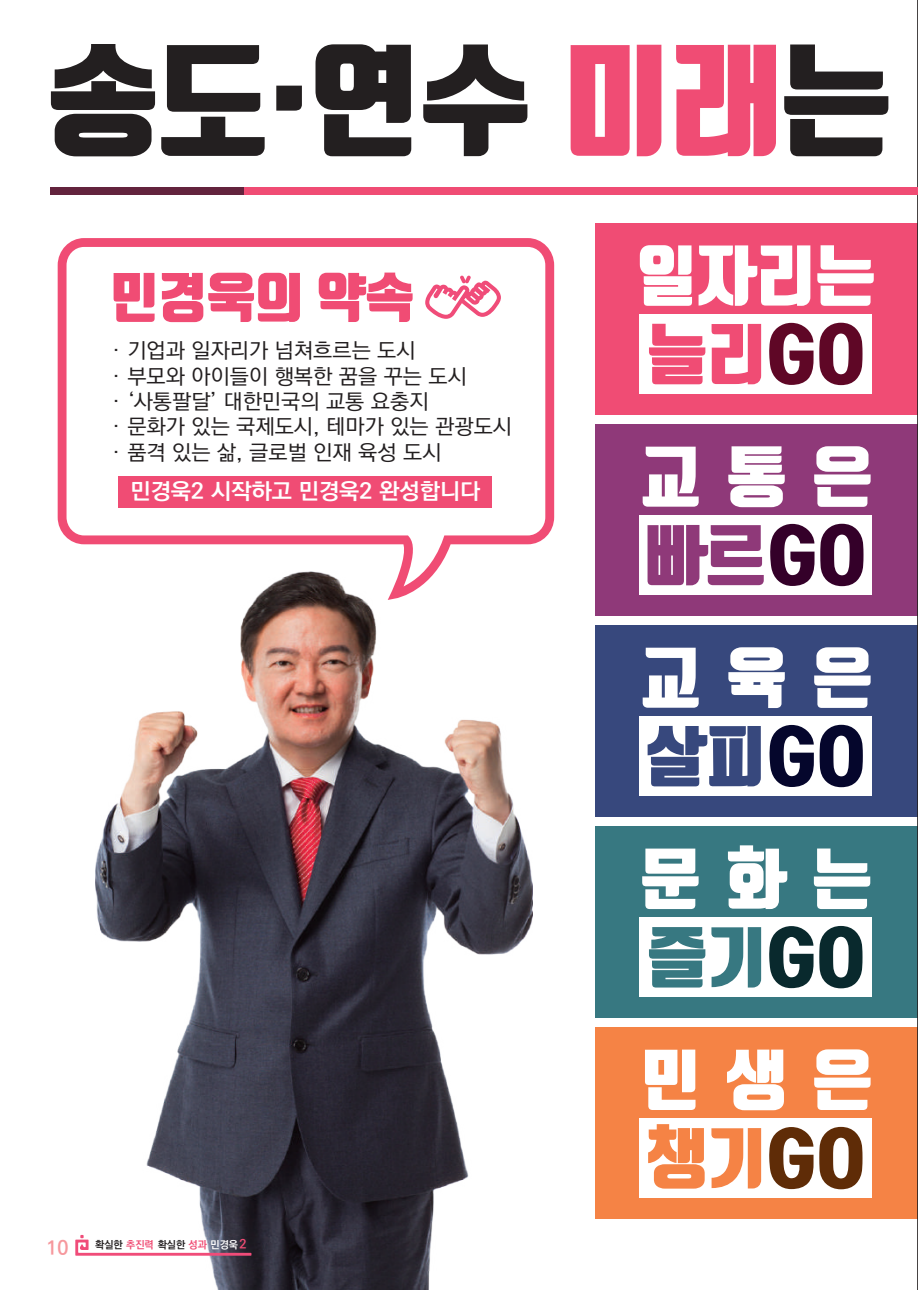
<style>
.page{position:relative;width:918px;height:1290px;background:#fff}
.page>*{position:absolute;margin:0;border:0;box-sizing:border-box;transform-origin:0 0}
.t1{font:900 121.27px "Tmon Monsori";color:#231f20}
.t2{font:900 65.8px/78.4px "Tmon Monsori";letter-spacing:.2em;color:#fff}
.t3{font:900 53.38px "Tmon Monsori";color:#f04c74}
.t4{font:700 22.05px "Ko Pub Dotum";color:#fff;scale:1.05 1}
.t5{font:500 21px/25.4px "Ko Pub Dotum";color:#231f20;scale:1.05 1}
.t6{font:700 19.25px "Ko Pub Dotum";color:#f6989d}
.t7{font:700 10.5px "Ko Pub Dotum";color:#231f20}
.s1{color:#f04c74}
.s2{color:#fff}
.s3{font-size:12.6px;color:#f04c74}
.s4{font-size:69.65px;color:#5f0726}
.s5{color:#8f3979}
.s6{font-size:69.65px;color:#340029}
.s7{color:#37487d}
.s8{font-size:69.65px;color:#05062c}
.s9{color:#377881}
.s10{font-size:69.65px;color:#09292d}
.s11{color:#f58345}
.s12{font-size:69.65px;color:#5f2c07}
</style>
<div class="page">
<img style="left:95px;top:600px;width:437px;height:690px">
<div style="left:595px;top:223px;width:323px;height:191px;background:#f04c74"></div>
<svg style="left:58px;top:238px;width:496px;height:362px"></svg>
<svg style="left:425px;top:276px;width:76px;height:43px"></svg>
<div style="left:119px;top:476px;width:373px;height:31px;background:#f04c74"></div>
<div style="left:595px;top:1027px;width:322px;height:191px;background:#f58345"></div>
<div style="left:639px;top:314px;width:233px;height:80px;background:#fff"></div>
<div style="left:639px;top:1118px;width:233px;height:80px;background:#fff"></div>
<svg style="left:595px;top:826px;width:322px;height:191px;fill:#377881"></svg>
<svg style="left:595px;top:625px;width:322px;height:191px;fill:#37487d"></svg>
<svg style="left:595px;top:424px;width:322px;height:191px;fill:#8f3979"></svg>
<hr style="left:917px;top:0;width:1px;height:1290px;background:#231f20">
<div style="left:51px;top:188px;width:193px;height:7px;background:#63233d"></div>
<div style="left:244px;top:188px;width:674px;height:7px;background:#f04c74"></div>
<svg style="left:75px;top:1235px;width:176px;height:20px"></svg>
<h1 class="t1" style="left:48px;top:30px;width:845px">송도·연수 <span class="s1">미래</span>는</h1>
<h3 class="t3" style="left:110px;top:266px;width:305px">민경욱의 약속</h3>
<p class="t5" style="left:111px;top:339px;width:383px">· 기업과 일자리가 넘쳐흐르는 도시<br>· 부모와 아이들이 행복한 꿈을 꾸는 도시<br>· ‘사통팔달’ 대한민국의 교통 요충지<br>· 문화가 있는 국제도시, 테마가 있는 관광도시 · 품격 있는 삶, 글로벌 인재 육성 도시</p>
<p class="t4" style="left:130px;top:480px;width:335px">민경욱2 시작하고 민경욱2 완성합니다</p>
<p class="t6" style="left:46px;top:1239px;width:23px">10</p>
<p class="t7" style="left:95px;top:1239px;width:153px">확실한 <span class="s1">추진력</span> 확실한 <span class="s1">성과</span> <span class="s2">민경욱</span><span class="s3">2</span></p>
<h2 class="t2" style="left:637px;top:239px;width:240px">일자리는 <span class="s1">늘리</span><span class="s4">GO</span></h2>
<h2 class="t2" style="left:641px;top:440px;width:233px">교통은 <span class="s5">빠르</span><span class="s6">GO</span></h2>
<h2 class="t2" style="left:641px;top:641px;width:233px">교육은 <span class="s7">살피</span><span class="s8">GO</span></h2>
<h2 class="t2" style="left:640px;top:842px;width:233px">문화는 <span class="s9">즐기</span><span class="s10">GO</span></h2>
<h2 class="t2" style="left:641px;top:1043px;width:233px">민생은 <span class="s11">챙기</span><span class="s12">GO</span></h2>
</div>
